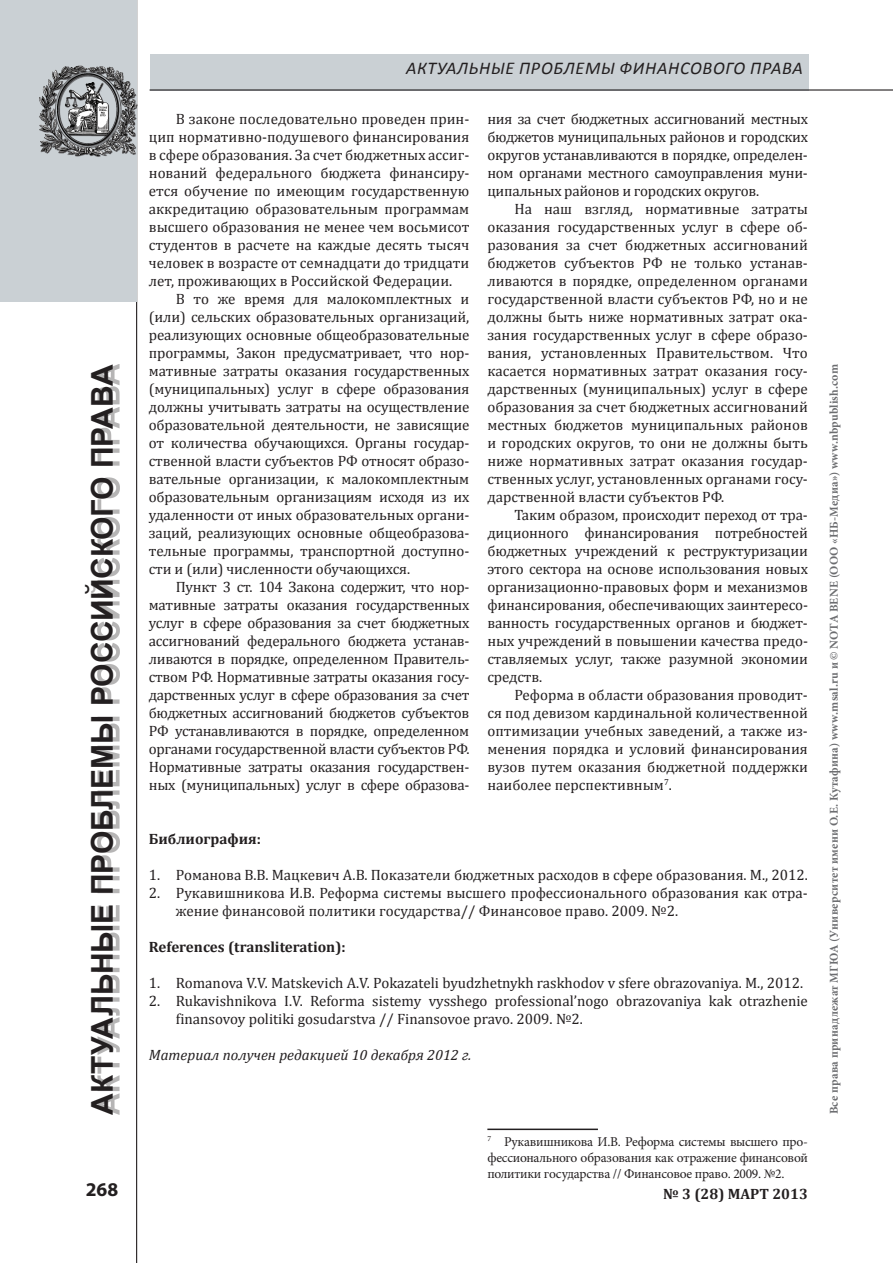
<style>
.page{position:relative;width:893px;height:1263px;background:#fff}
.page>*{position:absolute;margin:0;border:0;box-sizing:border-box;transform-origin:0 0}
.t1{font:700 30px "Arial";letter-spacing:-.01em;color:#231f20}
.t2{font:700 19.5px "Myriad Pro";color:#231f20}
.t3{font:italic 18px "Calibri";color:#231f20}
.t4{font:15px/18px "Cambria";color:#231f20;text-align:justify}
.t5{font:700 15px "Cambria";color:#231f20}
.t6{font:italic 15px "Cambria";color:#231f20}
.t7{font:13.5px/16.2px "Minion Pro";letter-spacing:-.02em;color:#231f20;text-align:justify}
.t8{font:700 12px "Minion Pro";letter-spacing:.02em;color:#6c6d70}
</style>
<div class="page">
<hr style="left:136px;top:0;width:1px;height:1263px;background:#231f20">
<div style="left:0;top:0;width:136px;height:301px;background:#cad0d4"></div>
<div style="left:92px;top:364px;width:28px;height:751px;background:#231f20;opacity:.33"></div>
<div style="left:150px;top:54px;width:658px;height:36px;background:#cad0d4"></div>
<hr style="left:150px;top:89px;width:743px;height:2px;background:#231f20">
<img style="left:39px;top:54px;width:99px;height:111px">
<hr style="left:487px;top:1128px;width:111px;height:2px;background:#231f20">
<p class="t3" style="left:406px;top:57px;width:12px">актуал</p>
<p class="t3" style="left:469px;top:57px;width:63px">ьные проблем</p>
<p class="t3" style="left:601px;top:57px;width:31px">ы финансового</p>
<p class="t3" style="left:750px;top:57px;width:12px">права</p>
<p class="t4" style="left:149px;top:110px;width:322px;text-indent:27px">В законе последовательно проведен прин&shy;цип нормативно-подушевого финансирования в сфере образования. За счет бюджетных ассиг&shy;нований федерального бюджета финансиру&shy;ется обучение по имеющим государственную аккредитацию образовательным программам высшего образования не менее чем восьмисот студентов в расчете на каждые десять тысяч человек в возрасте от семнадцати до тридцати лет, проживающих в Российской Федерации.</p>
<p class="t4" style="left:149px;top:290px;width:322px;text-indent:27px">В то же время для малокомплектных и (или) сельских образовательных организаций, реализующих основные общеобразовательные программы, Закон предусматривает, что нор&shy;мативные затраты оказания государственных (муниципальных) услуг в сфере образования должны учитывать затраты на осуществление образовательной деятельности, не зависящие от количества обучающихся. Органы государ&shy;ственной власти субъектов РФ относят образо&shy;вательные организации, к малокомплектным образовательным организациям исходя из их удаленности от иных образовательных органи&shy;заций, реализующих основные общеобразова&shy;тельные программы, транспортной доступно&shy;сти и (или) численности обучающихся.</p>
<p class="t4" style="left:149px;top:578px;width:322px;text-indent:27px">Пункт 3 ст. 104 Закона содержит, что нор&shy;мативные затраты оказания государственных услуг в сфере образования за счет бюджетных ассигнований федерального бюджета устанав&shy;ливаются в порядке, определенном Правитель&shy;ством РФ. Нормативные затраты оказания госу&shy;дарственных услуг в сфере образования за счет бюджетных ассигнований бюджетов субъектов РФ устанавливаются в порядке, определенном органами государственной власти субъектов РФ.<br>Нормативные затраты оказания государствен&shy;ных (муниципальных) услуг в сфере образова-</p>
<p class="t4" style="left:487px;top:110px;width:322px">ния за счет бюджетных ассигнований местных бюджетов муниципальных районов и городских округов устанавливаются в порядке, определен&shy;ном органами местного самоуправления муни&shy;ципальных районов и городских округов.</p>
<p class="t4" style="left:487px;top:200px;width:322px;text-indent:27px">На наш взгляд, нормативные затраты оказания государственных услуг в сфере об&shy;разования за счет бюджетных ассигнований бюджетов субъектов РФ не только устанав&shy;ливаются в порядке, определенном органами государственной власти субъектов РФ, но и не должны быть ниже нормативных затрат ока&shy;зания государственных услуг в сфере образо&shy;вания, установленных Правительством. Что касается нормативных затрат оказания госу&shy;дарственных (муниципальных) услуг в сфере образования за счет бюджетных ассигнований местных бюджетов муниципальных районов и городских округов, то они не должны быть ниже нормативных затрат оказания государ&shy;ственных услуг, установленных органами госу&shy;дарственной власти субъектов РФ.</p>
<p class="t4" style="left:487px;top:506px;width:322px;text-indent:27px">Таким образом, происходит переход от тра&shy;диционного финансирования потребностей бюджетных учреждений к реструктуризации этого сектора на основе использования новых организационно-правовых форм и механизмов финансирования, обеспечивающих заинтересо&shy;ванность государственных органов и бюджет&shy;ных учреждений в повышении качества предо&shy;ставляемых услуг, также разумной экономии средств.</p>
<p class="t4" style="left:487px;top:686px;width:322px;text-indent:27px">Реформа в области образования проводит&shy;ся под девизом кардинальной количественной оптимизации учебных заведений, а также из&shy;менения порядка и условий финансирования вузов путем оказания бюджетной поддержки наиболее перспективным<sup>7</sup>.</p>
<h1 class="t1" style="left:83px;top:1115px;width:747px;rotate:-90deg">Актуальные проблемы российского права</h1>
<p class="t8" style="left:825px;top:1114px;width:752px;rotate:-90deg">Все права принадлежат МГЮА (Университет имени О.Е. Кутафина) www.msal.ru и © NOTA BENE (ООО «НБ-Медиа») www.nbpublish.com</p>
<p class="t5" style="left:149px;top:829px;width:114px">Библиография:</p>
<p class="t4" style="left:149px;top:866px;width:661px">1. Романова В.В. Мацкевич А.В. Показатели бюджетных расходов в сфере образования. М., 2012.</p>
<p class="t4" style="left:176px;top:884px;width:634px;text-indent:-27px">2. Рукавишникова И.В. Реформа системы высшего профессионального образования как отра&shy;жение финансовой политики государства// Финансовое право. 2009. №2.</p>
<p class="t5" style="left:149px;top:937px;width:198px">References (transliteration):</p>
<p class="t4" style="left:149px;top:974px;width:656px">1. Romanova V.V. Matskevich A.V. Pokazateli byudzhetnykh raskhodov v sfere obrazovaniya. M., 2012.</p>
<p class="t4" style="left:176px;top:992px;width:634px;text-indent:-27px">2. Rukavishnikova I.V. Reforma sistemy vysshego professional’nogo obrazovaniya kak otrazhenie finansovoy politiki gosudarstva // Finansovoe pravo. 2009. №2.</p>
<p class="t6" style="left:149px;top:1045px;width:324px">Материал получен редакцией 10 декабря 2012 г.</p>
<p class="t7" style="left:487px;top:1133px;width:322px"><sup>7</sup> Рукавишникова И.В. Реформа системы высшего про&shy;фессионального образования как отражение финансовой политики государства // Финансовое право. 2009. №2.</p>
<h2 class="t2" style="left:86px;top:1177px;width:34px">268</h2>
<p class="t5" style="left:663px;top:1183px;width:146px">№ 3 (28) март 2013</p>
</div>
